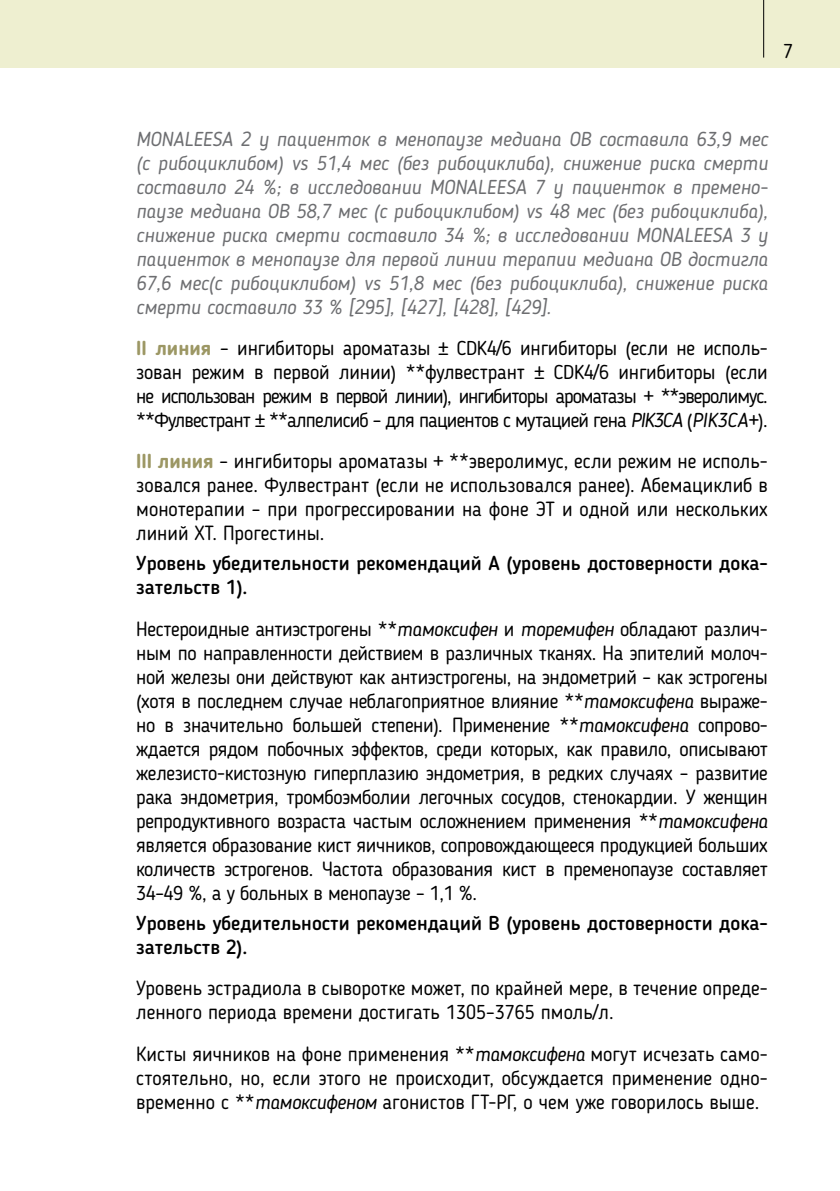
<style>
.page{position:relative;width:840px;height:1191px;background:#fff}
.page>*{position:absolute;margin:0;border:0;box-sizing:border-box;transform-origin:0 0}
.t1{font:20px/24px "Blogger Sans";color:#000;text-align:justify}
.t2{font:italic 20px/24px "Blogger Sans";color:#6d6e71;text-align:justify}
.t3{font:500 20px/24px "Blogger Sans";color:#000}
.s1{font-weight:700;color:#9c9764}
.s2{font-style:italic}
</style>
<div class="page">
<div style="left:0;top:0;width:839px;height:68px;background:#eeefd0"></div>
<hr style="left:762px;top:0;width:1px;height:58px;background:#000">
<p class="t1" style="left:782px;top:39px;width:11px">7</p>
<p class="t2" style="left:136px;top:127px;width:633px">MONALEESA 2 у пациенток в менопаузе медиана ОВ составила 63,9 мес (с рибоциклибом) vs 51,4 мес (без рибоциклиба), снижение риска смерти составило 24 %; в исследовании MONALEESA 7 у пациенток в премено&shy;паузе медиана ОВ 58,7 мес (с рибоциклибом) vs 48 мес (без рибоциклиба), снижение риска смерти составило 34 %; в исследовании MONALEESA 3 у пациенток в менопаузе для первой линии терапии медиана ОВ достигла 67,6 мес(с рибоциклибом) vs 51,8 мес (без рибоциклиба), снижение риска смерти составило 33 % [295], [427], [428], [429].</p>
<p class="t1" style="left:136px;top:336px;width:633px"><span class="s1">II линия</span> – ингибиторы ароматазы ± CDK4/6 ингибиторы (если не исполь&shy;зован режим в первой линии) **фулвестрант ± CDK4/6 ингибиторы (если не использован режим в первой линии), ингибиторы ароматазы + **эверолимус. **Фулвестрант ± **алпелисиб – для пациентов с мутацией гена <span class="s2">PIK3CA</span> (<span class="s2">PIK3CA+</span>).</p>
<p class="t1" style="left:136px;top:449px;width:632px"><span class="s1">III линия</span> – ингибиторы ароматазы + **эверолимус, если режим не исполь&shy;зовался ранее. Фулвестрант (если не использовался ранее). Абемациклиб в монотерапии – при прогрессировании на фоне ЭТ и одной или нескольких линий ХТ. Прогестины.</p>
<p class="t3" style="left:136px;top:551px;width:633px">Уровень убедительности рекомендаций A (уровень достоверности дока&shy;зательств 1).</p>
<p class="t1" style="left:136px;top:617px;width:633px">Нестероидные антиэстрогены **<span class="s2">тамоксифен</span> и <span class="s2">торемифен</span> обладают различ&shy;ным по направленности действием в различных тканях. На эпителий молоч&shy;ной железы они действуют как антиэстрогены, на эндометрий – как эстрогены (хотя в последнем случае неблагоприятное влияние **<span class="s2">тамоксифена</span> выраже&shy;но в значительно большей степени). Применение **<span class="s2">тамоксифена</span> сопрово&shy;ждается рядом побочных эффектов, среди которых, как правило, описывают железисто-кистозную гиперплазию эндометрия, в редких случаях – развитие рака эндометрия, тромбоэмболии легочных сосудов, стенокардии. У женщин репродуктивного возраста частым осложнением применения **<span class="s2">тамоксифена </span>является образование кист яичников, сопровождающееся продукцией больших количеств эстрогенов. Частота образования кист в пременопаузе составляет 34–49 %, а у больных в менопаузе – 1,1 %.</p>
<p class="t3" style="left:136px;top:910px;width:632px">Уровень убедительности рекомендаций В (уровень достоверности дока&shy;зательств 2).</p>
<p class="t1" style="left:136px;top:976px;width:632px">Уровень эстрадиола в сыворотке может, по крайней мере, в течение опреде&shy;ленного периода времени достигать 1305–3765 пмоль/л.</p>
<p class="t1" style="left:136px;top:1042px;width:632px">Кисты яичников на фоне применения **<span class="s2">тамоксифена</span> могут исчезать само&shy;стоятельно, но, если этого не происходит, обсуждается применение одно&shy;временно с **<span class="s2">тамоксифеном</span> агонистов ГТ-РГ, о чем уже говорилось выше.</p>
</div>
